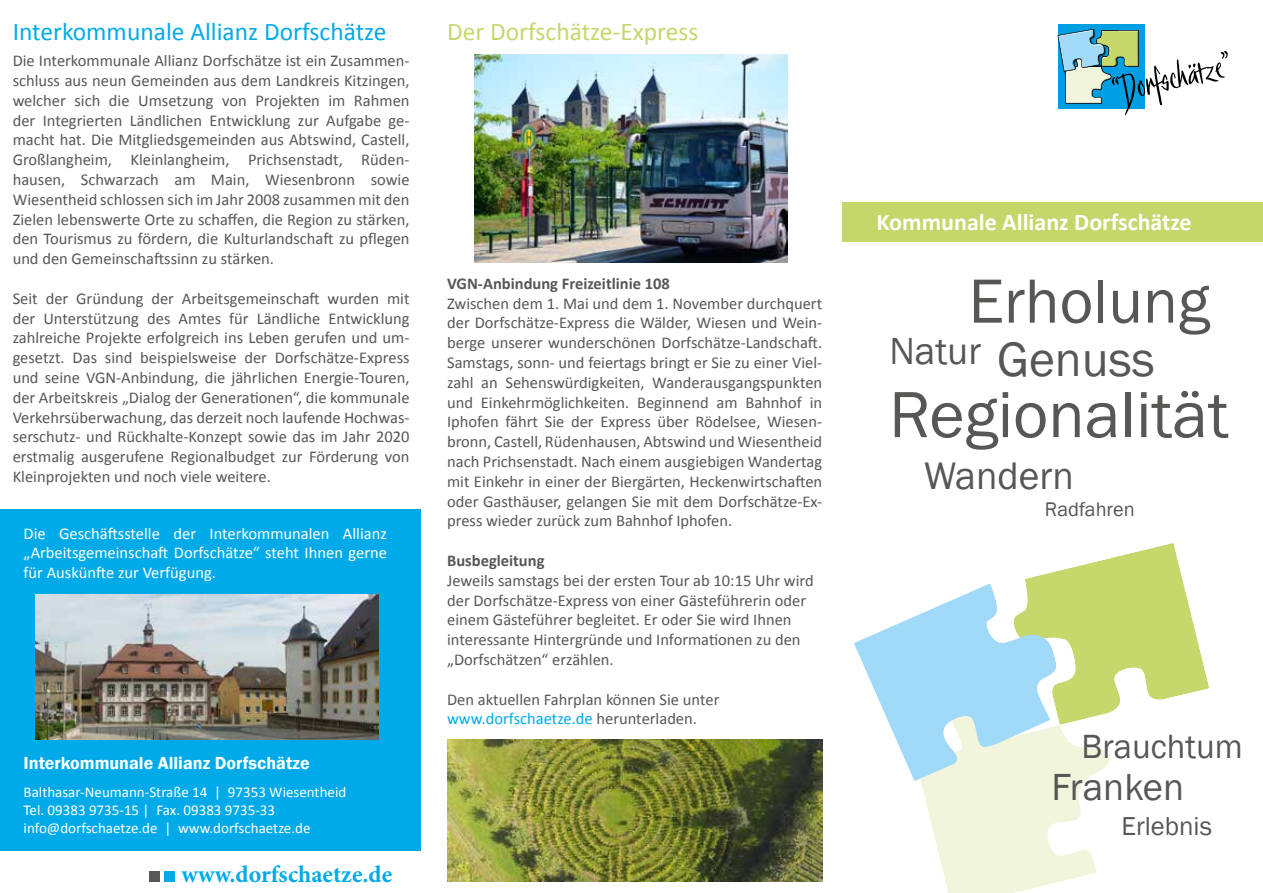
<style>
.page{position:relative;width:1263px;height:893px;background:#fff}
.page>*{position:absolute;margin:0;border:0;box-sizing:border-box;transform-origin:0 0}
.t1{font:67.5px "Franklin Gothic";color:#575756}
.t2{font:64.5px "Franklin Gothic";color:#575756}
.t3{font:49.65px "Franklin Gothic";color:#575756}
.t4{font:39.45px "Franklin Gothic";color:#575756}
.t5{font:38.85px "Franklin Gothic";color:#575756}
.t6{font:34.5px "Franklin Gothic";color:#575756}
.t7{font:26.7px "Franklin Gothic";color:#575756}
.t8{font:25.5px "Calibri";color:#00aae8}
.t9{font:25.5px "Calibri";color:#c5d76b}
.t10{font:700 24px "Calibri";color:#fff}
.t11{font:700 24px "Minion Pro";color:#00aae8}
.t12{font:20.25px "Franklin Gothic";color:#575756}
.t13{font:600 18px "Franklin Gothic";color:#fff}
.t14{font:16.5px/19.8px "Calibri";color:#575756;text-align:justify}
.t15{font:16.5px/19.8px "Calibri";color:#fff;text-align:justify}
.t16{font:700 16.5px "Calibri";color:#575756}
.t17{font:15px/18px "Calibri";color:#fff}
.s1{color:#00aae8}
</style>
<div class="page">
<svg style="left:854px;top:543px;width:355px;height:350px"></svg>
<div style="left:843px;top:202px;width:420px;height:40px;background:#c5d76b"></div>
<div style="left:1058px;top:24px;width:87px;height:85px;background:#009fe3"></div>
<div style="left:1056px;top:28px;width:49px;height:44px;background:#fff"></div>
<div style="left:1063px;top:28px;width:43px;height:44px;background:#009fe3"></div>
<svg style="left:1057px;top:29px;width:171px;height:86px"></svg>
<div style="left:0;top:509px;width:421px;height:341px;background:#00aae8"></div>
<img style="left:36px;top:595px;width:343px;height:144px">
<div style="left:164px;top:871px;width:11px;height:11px;background:#00aae8"></div>
<div style="left:149px;top:871px;width:11px;height:11px;background:#575756"></div>
<img style="left:474px;top:54px;width:314px;height:208px">
<img style="left:447px;top:739px;width:375px;height:143px">
<h3 class="t8" style="left:13px;top:14px;width:375px">Interkommunale Allianz Dorfschätze</h3>
<p class="t14" style="left:13px;top:50px;width:398px">Die Interkommunale Allianz Dorfschätze ist ein Zusammen&shy;schluss aus neun Gemeinden aus dem Landkreis Kitzingen, welcher sich die Umsetzung von Projekten im Rahmen der Integrierten Ländlichen Entwicklung zur Aufgabe ge&shy;macht hat. Die Mitgliedsgemeinden aus Abtswind, Castell, Großlangheim, Kleinlangheim, Prichsenstadt, Rüden&shy;hausen, Schwarzach am Main, Wiesenbronn sowie Wiesentheid schlossen sich im Jahr 2008 zusammen mit den Zielen lebenswerte Orte zu schaffen, die Region zu stärken, den Tourismus zu fördern, die Kulturlandschaft zu pflegen und den Gemeinschaftssinn zu stärken.</p>
<p class="t14" style="left:13px;top:288px;width:398px">Seit der Gründung der Arbeitsgemeinschaft wurden mit der Unterstützung des Amtes für Ländliche Entwicklung zahlreiche Projekte erfolgreich ins Leben gerufen und um&shy;gesetzt. Das sind beispielsweise der Dorfschätze-Express und seine VGN-Anbindung, die jährlichen Energie-Touren, der Arbeitskreis „Dialog der Generationen“, die kommunale Verkehrsüberwachung, das derzeit noch laufende Hochwas&shy;serschutz- und Rückhalte-Konzept sowie das im Jahr 2020 erstmalig ausgerufene Regionalbudget zur Förderung von Kleinprojekten und noch viele weitere.</p>
<p class="t15" style="left:24px;top:523px;width:365px">Die Geschäftsstelle der Interkommunalen Allianz „Arbeitsgemeinschaft Dorfschätze“ steht Ihnen gerne für Auskünfte zur Verfügung.</p>
<p class="t13" style="left:24px;top:752px;width:288px">Interkommunale Allianz Dorfschätze</p>
<p class="t17" style="left:24px;top:783px;width:324px">Balthasar-Neumann-Straße 14 | 97353 Wiesentheid<br>Tel. 09383 9735-15 | Fax. 09383 9735-33 info@dorfschaetze.de | www.dorfschaetze.de</p>
<h3 class="t11" style="left:182px;top:857px;width:212px">www.dorfschaetze.de</h3>
<h3 class="t9" style="left:447px;top:14px;width:253px">Der Dorfschätze-Express</h3>
<p class="t16" style="left:447px;top:272px;width:224px">VGN-Anbindung Freizeitlinie 108</p>
<p class="t14" style="left:447px;top:293px;width:377px">Zwischen dem 1. Mai und dem 1. November durchquert der Dorfschätze-Express die Wälder, Wiesen und Wein&shy;berge unserer wunderschönen Dorfschätze-Landschaft.<br>Samstags, sonn- und feiertags bringt er Sie zu einer Viel&shy;zahl an Sehenswürdigkeiten, Wanderausgangspunkten und Einkehrmöglichkeiten. Beginnend am Bahnhof in Iphofen fährt Sie der Express über Rödelsee, Wiesen&shy;bronn, Castell, Rüdenhausen, Abtswind und Wiesentheid nach Prichsenstadt. Nach einem ausgiebigen Wandertag mit Einkehr in einer der Biergärten, Heckenwirtschaften oder Gasthäuser, gelangen Sie mit dem Dorfschätze-Ex&shy;press wieder zurück zum Bahnhof Iphofen.</p>
<p class="t16" style="left:447px;top:549px;width:99px">Busbegleitung</p>
<p class="t14" style="left:447px;top:570px;width:368px;text-align:left">Jeweils samstags bei der ersten Tour ab 10:15 Uhr wird der Dorfschätze-Express von einer Gästeführerin oder einem Gästeführer begleitet. Er oder Sie wird Ihnen interessante Hintergründe und Informationen zu den „Dorfschätzen“ erzählen.</p>
<p class="t14" style="left:447px;top:689px;width:274px">Den aktuellen Fahrplan können Sie unter <span class="s1">www.dorfschaetze.de</span> herunterladen.</p>
<h3 class="t10" style="left:876px;top:205px;width:317px">Kommunale Allianz Dorfschätze</h3>
<h2 class="t2" style="left:968px;top:261px;width:243px">Erholung</h2>
<h3 class="t5" style="left:889px;top:327px;width:93px">Natur</h3>
<h3 class="t3" style="left:997px;top:328px;width:159px">Genuss</h3>
<h1 class="t1" style="left:889px;top:373px;width:341px">Regionalität</h1>
<h3 class="t4" style="left:924px;top:452px;width:151px">Wandern</h3>
<p class="t12" style="left:1045px;top:497px;width:91px">Radfahren</p>
<h3 class="t6" style="left:1081px;top:725px;width:163px">Brauchtum</h3>
<h3 class="t5" style="left:1051px;top:763px;width:134px">Franken</h3>
<h3 class="t7" style="left:1121px;top:809px;width:92px">Erlebnis</h3>
</div>
